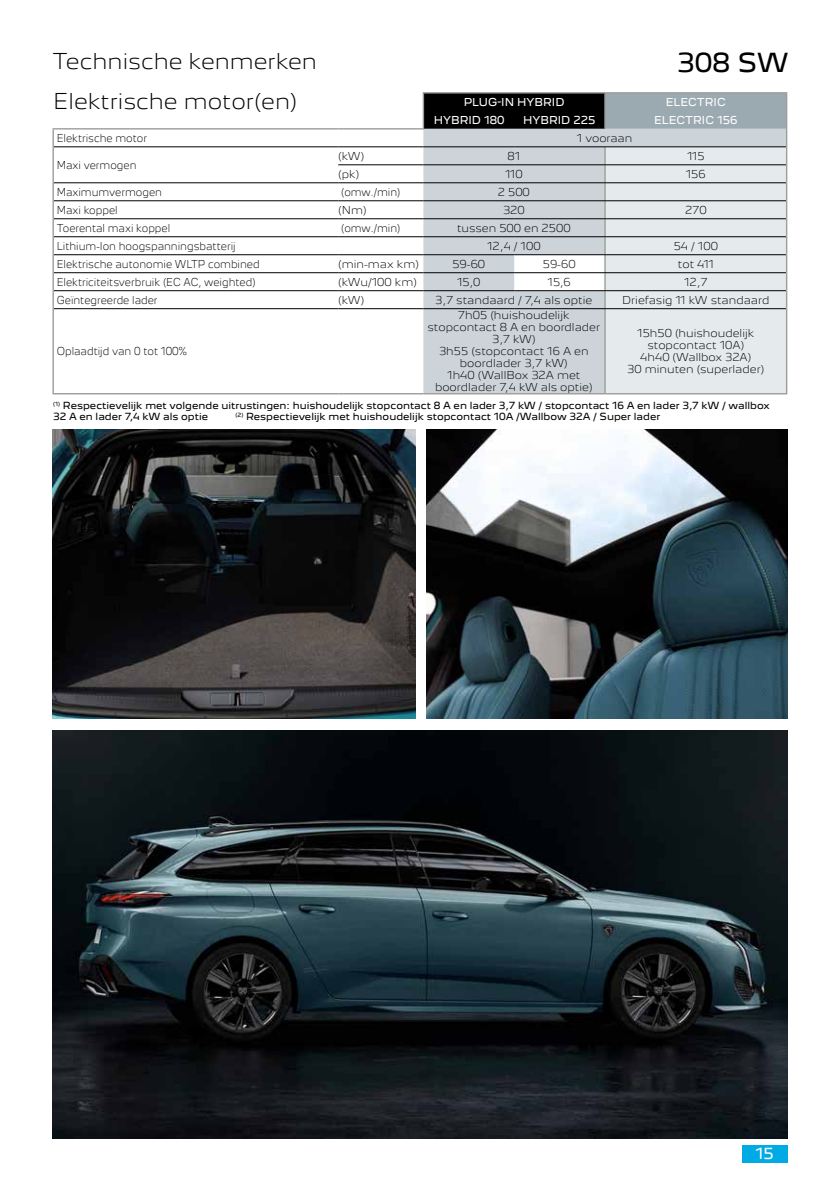
<style>
.page{position:relative;width:840px;height:1191px;background:#fff}
.page>*{position:absolute;margin:0;border:0;box-sizing:border-box;transform-origin:0 0}
.t1{font:24px "Peugeot New";color:#000}
.t2{font:300 20px "Peugeot New";color:#000}
.t3{font:14px "Peugeot New";color:#fff}
.t4{font:300 10px/12px "Peugeot New";color:#000;text-align:center}
.t5{font:300 10px "Peugeot New";color:#000;scale:.9 1}
.t6{font:10px "Peugeot New";color:#fff}
.t7{font:9px/11px "Peugeot New";color:#000}
</style>
<div class="page">
<img style="left:426px;top:429px;width:360px;height:290px">
<img style="left:52px;top:429px;width:363px;height:290px">
<img style="left:52px;top:730px;width:734px;height:408px">
<svg style="left:53px;top:129px;width:733px;height:266px"></svg>
<div style="left:423px;top:309px;width:181px;height:84px;background:#ccd4da"></div>
<div style="left:605px;top:309px;width:180px;height:84px;background:#e5eaec"></div>
<hr style="left:422px;top:92px;width:92px;height:2px;background:#9d9d9c">
<hr style="left:514px;top:92px;width:90px;height:2px;background:#9d9d9c">
<hr style="left:604px;top:92px;width:182px;height:2px;background:#9d9d9c">
<svg style="left:52px;top:129px;width:2px;height:180px"></svg>
<hr style="left:52px;top:309px;width:2px;height:84px;background:#9d9d9c">
<hr style="left:604px;top:309px;width:1px;height:84px;background:#9d9d9c">
<hr style="left:785px;top:309px;width:1px;height:84px;background:#9d9d9c">
<hr style="left:52px;top:393px;width:286px;height:1px;background:#9d9d9c">
<hr style="left:338px;top:393px;width:85px;height:1px;background:#9d9d9c">
<hr style="left:423px;top:393px;width:91px;height:1px;background:#9d9d9c">
<hr style="left:514px;top:393px;width:90px;height:1px;background:#9d9d9c">
<hr style="left:604px;top:393px;width:182px;height:1px;background:#9d9d9c">
<svg style="left:422px;top:93px;width:364px;height:216px;background:#bfc5c9"></svg>
<hr style="left:52px;top:128px;width:286px;height:1px;background:#9d9d9c">
<hr style="left:338px;top:128px;width:86px;height:1px;background:#9d9d9c">
<hr style="left:54px;top:146px;width:284px;height:1px;background:#000">
<hr style="left:338px;top:146px;width:85px;height:1px;background:#000">
<hr style="left:423px;top:146px;width:91px;height:1px;background:#000">
<hr style="left:514px;top:146px;width:90px;height:1px;background:#000">
<hr style="left:604px;top:146px;width:181px;height:1px;background:#000">
<hr style="left:338px;top:164px;width:85px;height:1px;background:#000">
<hr style="left:423px;top:164px;width:91px;height:1px;background:#000">
<hr style="left:514px;top:164px;width:90px;height:1px;background:#000">
<hr style="left:604px;top:164px;width:181px;height:1px;background:#000">
<hr style="left:54px;top:182px;width:284px;height:1px;background:#000">
<hr style="left:338px;top:182px;width:85px;height:1px;background:#000">
<hr style="left:423px;top:182px;width:91px;height:1px;background:#000">
<hr style="left:514px;top:182px;width:90px;height:1px;background:#000">
<hr style="left:604px;top:182px;width:181px;height:1px;background:#000">
<hr style="left:54px;top:200px;width:284px;height:1px;background:#000">
<hr style="left:338px;top:200px;width:85px;height:1px;background:#000">
<hr style="left:423px;top:200px;width:91px;height:1px;background:#000">
<hr style="left:514px;top:200px;width:90px;height:1px;background:#000">
<hr style="left:604px;top:200px;width:181px;height:1px;background:#000">
<hr style="left:54px;top:218px;width:284px;height:1px;background:#000">
<hr style="left:338px;top:218px;width:85px;height:1px;background:#000">
<hr style="left:423px;top:218px;width:91px;height:1px;background:#000">
<hr style="left:514px;top:218px;width:90px;height:1px;background:#000">
<hr style="left:604px;top:218px;width:181px;height:1px;background:#000">
<hr style="left:54px;top:236px;width:284px;height:1px;background:#000">
<hr style="left:338px;top:236px;width:85px;height:1px;background:#000">
<hr style="left:423px;top:236px;width:91px;height:1px;background:#000">
<hr style="left:514px;top:236px;width:90px;height:1px;background:#000">
<hr style="left:604px;top:236px;width:181px;height:1px;background:#000">
<hr style="left:54px;top:254px;width:284px;height:1px;background:#000">
<hr style="left:338px;top:254px;width:85px;height:1px;background:#000">
<hr style="left:423px;top:254px;width:91px;height:1px;background:#000">
<hr style="left:514px;top:254px;width:90px;height:1px;background:#000">
<hr style="left:604px;top:254px;width:181px;height:1px;background:#000">
<hr style="left:54px;top:272px;width:284px;height:1px;background:#000">
<hr style="left:338px;top:272px;width:85px;height:1px;background:#000">
<hr style="left:423px;top:272px;width:91px;height:1px;background:#000">
<hr style="left:514px;top:272px;width:90px;height:1px;background:#000">
<hr style="left:604px;top:272px;width:181px;height:1px;background:#000">
<hr style="left:54px;top:290px;width:284px;height:1px;background:#000">
<hr style="left:338px;top:290px;width:85px;height:1px;background:#000">
<hr style="left:423px;top:290px;width:91px;height:1px;background:#000">
<hr style="left:514px;top:290px;width:90px;height:1px;background:#000">
<hr style="left:604px;top:290px;width:181px;height:1px;background:#000">
<hr style="left:54px;top:308px;width:284px;height:1px;background:#000">
<hr style="left:338px;top:308px;width:85px;height:1px;background:#000">
<hr style="left:423px;top:308px;width:91px;height:1px;background:#000">
<hr style="left:514px;top:308px;width:90px;height:1px;background:#000">
<hr style="left:604px;top:308px;width:181px;height:1px;background:#000">
<div style="left:741px;top:1145px;width:46px;height:17px;background:#00aae5"></div>
<h2 class="t2" style="left:52px;top:44px;width:266px">Technische kenmerken</h2>
<h1 class="t1" style="left:677px;top:42px;width:113px">308 SW</h1>
<h2 class="t2" style="left:53px;top:85px;width:245px">Elektrische motor(en)</h2>
<p class="t6" style="left:463px;top:94px;width:102px">PLUG-IN HYBRID</p>
<p class="t6" style="left:665px;top:94px;width:61px">ELECTRIC</p>
<p class="t6" style="left:433px;top:112px;width:72px">HYBRID 180</p>
<p class="t6" style="left:523px;top:112px;width:74px">HYBRID 225</p>
<p class="t6" style="left:653px;top:112px;width:85px">ELECTRIC 156</p>
<p class="t5" style="left:57px;top:130px;width:102px">Elektrische motor</p>
<p class="t4" style="left:576px;top:131px;width:57px">1 vooraan</p>
<p class="t5" style="left:57px;top:157px;width:90px">Maxi vermogen</p>
<p class="t4" style="left:338px;top:149px;width:28px">(kW)</p>
<p class="t4" style="left:507px;top:149px;width:14px">81</p>
<p class="t4" style="left:686px;top:149px;width:19px">115</p>
<p class="t4" style="left:338px;top:167px;width:23px">(pk)</p>
<p class="t4" style="left:504px;top:167px;width:19px">110</p>
<p class="t4" style="left:685px;top:167px;width:21px">156</p>
<p class="t5" style="left:57px;top:184px;width:118px">Maximumvermogen</p>
<p class="t5" style="left:341px;top:184px;width:67px">(omw./min)</p>
<p class="t4" style="left:497px;top:185px;width:34px">2 500</p>
<p class="t5" style="left:57px;top:202px;width:69px">Maxi koppel</p>
<p class="t4" style="left:338px;top:203px;width:30px">(Nm)</p>
<p class="t4" style="left:503px;top:203px;width:23px">320</p>
<p class="t4" style="left:684px;top:203px;width:23px">270</p>
<p class="t5" style="left:57px;top:220px;width:127px">Toerental maxi koppel</p>
<p class="t5" style="left:341px;top:220px;width:67px">(omw./min)</p>
<p class="t4" style="left:457px;top:221px;width:115px">tussen 500 en 2500</p>
<p class="t5" style="left:57px;top:238px;width:200px">Lithium-Ion hoogspanningsbatterij</p>
<p class="t4" style="left:487px;top:239px;width:55px">12,4 / 100</p>
<p class="t4" style="left:673px;top:239px;width:46px">54 / 100</p>
<p class="t5" style="left:57px;top:255px;width:227px">Elektrische autonomie WLTP combined</p>
<p class="t4" style="left:338px;top:257px;width:82px">(min-max km)</p>
<p class="t4" style="left:452px;top:257px;width:34px">59-60</p>
<p class="t4" style="left:542px;top:257px;width:34px">59-60</p>
<p class="t4" style="left:677px;top:257px;width:37px">tot 411</p>
<p class="t5" style="left:57px;top:273px;width:222px">Elektriciteitsverbruik (EC AC, weighted)</p>
<p class="t4" style="left:338px;top:275px;width:80px">(kWu/100 km)</p>
<p class="t4" style="left:457px;top:275px;width:25px">15,0</p>
<p class="t4" style="left:547px;top:275px;width:25px">15,6</p>
<p class="t4" style="left:683px;top:275px;width:25px">12,7</p>
<p class="t5" style="left:57px;top:291px;width:113px">Geïntegreerde lader</p>
<p class="t4" style="left:338px;top:293px;width:28px">(kW)</p>
<p class="t4" style="left:435px;top:293px;width:159px">3,7 standaard / 7,4 als optie</p>
<p class="t4" style="left:622px;top:293px;width:148px">Driefasig 11 kW standaard</p>
<p class="t4" style="left:427px;top:308px;width:174px">7h05 (huishoudelijk stopcontact 8 A en boordlader<br>3,7 kW)<br>3h55 (stopcontact 16 A en boordlader 3,7 kW)<br>1h40 (WallBox 32A met boordlader 7,4 kW als optie)</p>
<p class="t4" style="left:627px;top:326px;width:138px">15h50 (huishoudelijk stopcontact 10A)<br>4h40 (Wallbox 32A)<br>30 minuten (superlader)</p>
<p class="t7" style="left:53px;top:399px;width:717px"><sup>(1)</sup> Respectievelijk met volgende uitrustingen: huishoudelijk stopcontact 8 A en lader 3,7 kW / stopcontact 16 A en lader 3,7 kW / wallbox<br>32 A en lader 7,4 kW als optie</p>
<p class="t5" style="left:57px;top:343px;width:146px">Oplaadtijd van 0 tot 100%</p>
<p class="t7" style="left:235px;top:410px;width:426px"><sup>(2)</sup> Respectievelijk met huishoudelijk stopcontact 10A /Wallbow 32A / Super lader</p>
<h3 class="t3" style="left:755px;top:1142px;width:20px">15</h3>
</div>
